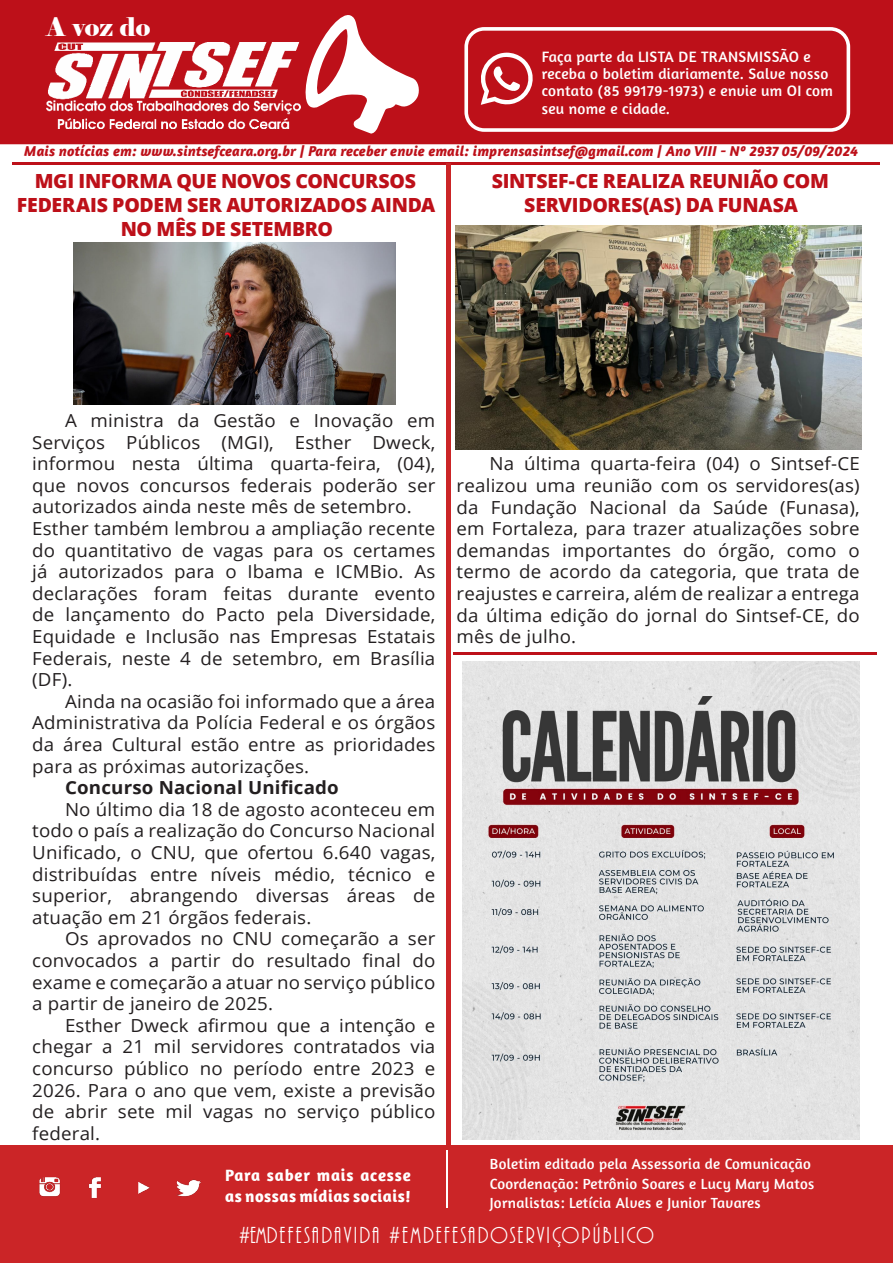
<style>
.page{position:relative;width:893px;height:1263px;background:#fff}
.page>*{position:absolute;margin:0;border:0;box-sizing:border-box;transform-origin:0 0}
.t1{font:25.65px "Elephant";color:#fff}
.t2{font:24px "ARBONNIE";letter-spacing:.09em;color:#fff}
.t3{font:800 19.5px/24px "Open Sans";letter-spacing:-.015em;color:#bd1019;text-align:center}
.t4{font:18px/21.6px "Open Sans";letter-spacing:.01em;color:#231f20;text-align:justify;scale:1.04 1}
.t5{font:700 18px "Open Sans";letter-spacing:.01em;color:#231f20;scale:1.04 1}
.t6{font:700 16.8px/20.1px "Amaranth";letter-spacing:.03em;color:#fff}
.t7{font:15.3px/17.4px "Amaranth";letter-spacing:.02em;color:#fff}
.t8{font:15px "Amaranth";letter-spacing:.02em;color:#fff}
.t9{font:italic 700 14.7px "Amaranth";letter-spacing:.01em;color:#bd1019}
</style>
<div class="page">
<div style="left:0;top:0;width:893px;height:144px;background:#bd1019"></div>
<svg style="left:302px;top:12px;width:118px;height:122px"></svg>
<div style="left:0;top:1145px;width:893px;height:118px;background:#cb2527"></div>
<img style="left:46px;top:42px;width:254px;height:86px">
<hr style="left:12px;top:162px;width:867px;height:2px;background:#bd1019">
<hr style="left:446px;top:1150px;width:2px;height:57px;background:#fff">
<img style="left:39px;top:1177px;width:162px;height:21px">
<div style="left:464px;top:27px;width:386px;height:105px;border:4px solid #fff;border-radius:18px"></div>
<svg style="left:476px;top:53px;width:59px;height:52px"></svg>
<hr style="left:446px;top:163px;width:4px;height:982px;background:#cb2527">
<hr style="left:453px;top:652px;width:424px;height:2px;background:#bd1019">
<img style="left:455px;top:226px;width:406px;height:224px">
<img style="left:74px;top:243px;width:321px;height:161px">
<img style="left:462px;top:662px;width:398px;height:477px">
<p class="t1" style="left:46px;top:11px;width:105px">A voz do</p>
<p class="t7" style="left:542px;top:47px;width:293px">Faça parte da LISTA DE TRANSMISSÃO e receba o boletim diariamente. Salve nosso contato (85 99179-1973) e envie um OI com seu nome e cidade.</p>
<p class="t9" style="left:24px;top:142px;width:835px">Mais notícias em: www.sintsefceara.org.br | Para receber envie email: imprensasintsef@gmail.com | Ano VIII - Nº 2937 05/09/2024</p>
<p class="t3" style="left:17px;top:168px;width:420px">MGI INFORMA QUE NOVOS CONCURSOS<br>FEDERAIS PODEM SER AUTORIZADOS AINDA<br>NO MÊS DE SETEMBRO</p>
<p class="t3" style="left:492px;top:168px;width:339px">SINTSEF-CE REALIZA REUNIÃO COM<br>SERVIDORES(AS) DA FUNASA</p>
<p class="t4" style="left:32px;top:409px;width:389px;text-align:left;text-indent:33px">A ministra da Gestão e Inovação em Serviços Públicos (MGI), Esther Dweck, informou nesta última quarta-feira, (04), que novos concursos federais poderão ser autorizados ainda neste mês de setembro.<br>Esther também lembrou a ampliação recente do quantitativo de vagas para os certames já autorizados para o Ibama e ICMBio. As declarações foram feitas durante evento de lançamento do Pacto pela Diversidade, Equidade e Inclusão nas Empresas Estatais Federais, neste 4 de setembro, em Brasília (DF).</p>
<p class="t4" style="left:32px;top:690px;width:389px;text-indent:33px">Ainda na ocasião foi informado que a área Administrativa da Polícia Federal e os órgãos da área Cultural estão entre as prioridades para as próximas autorizações.</p>
<p class="t5" style="left:65px;top:775px;width:265px">Concurso Nacional Unificado</p>
<p class="t4" style="left:32px;top:798px;width:389px;text-indent:33px">No último dia 18 de agosto aconteceu em todo o país a realização do Concurso Nacional Unificado, o CNU, que ofertou 6.640 vagas, distribuídas entre níveis médio, técnico e superior, abrangendo diversas áreas de atuação em 21 órgãos federais.</p>
<p class="t4" style="left:32px;top:928px;width:389px;text-indent:33px">Os aprovados no CNU começarão a ser convocados a partir do resultado final do exame e começarão a atuar no serviço público a partir de janeiro de 2025.</p>
<p class="t4" style="left:32px;top:1014px;width:389px;text-indent:33px">Esther Dweck afirmou que a intenção e chegar a 21 mil servidores contratados via concurso público no período entre 2023 e 2026. Para o ano que vem, existe a previsão de abrir sete mil vagas no serviço público federal.</p>
<p class="t6" style="left:225px;top:1165px;width:187px">Para saber mais acesse as nossas mídias sociais!</p>
<p class="t4" style="left:457px;top:453px;width:389px;text-indent:33px">Na última quarta-feira (04) o Sintsef-CE realizou uma reunião com os servidores(as) da Fundação Nacional da Saúde (Funasa), em Fortaleza, para trazer atualizações sobre demandas importantes do órgão, como o termo de acordo da categoria, que trata de reajustes e carreira, além de realizar a entrega da última edição do jornal do Sintsef-CE, do mês de julho.</p>
<p class="t8" style="left:490px;top:1155px;width:323px">Boletim editado pela Assessoria de Comunicação</p>
<p class="t8" style="left:490px;top:1175px;width:326px">Coordenação: Petrônio Soares e Lucy Mary Matos</p>
<p class="t8" style="left:490px;top:1194px;width:272px">Jornalistas: Letícia Alves e Junior Tavares</p>
<p class="t2" style="left:239px;top:1223px;width:416px">#EMDEFESADAVIDA #EMDEFESADOSERVIÇOPÚBLICO</p>
</div>
